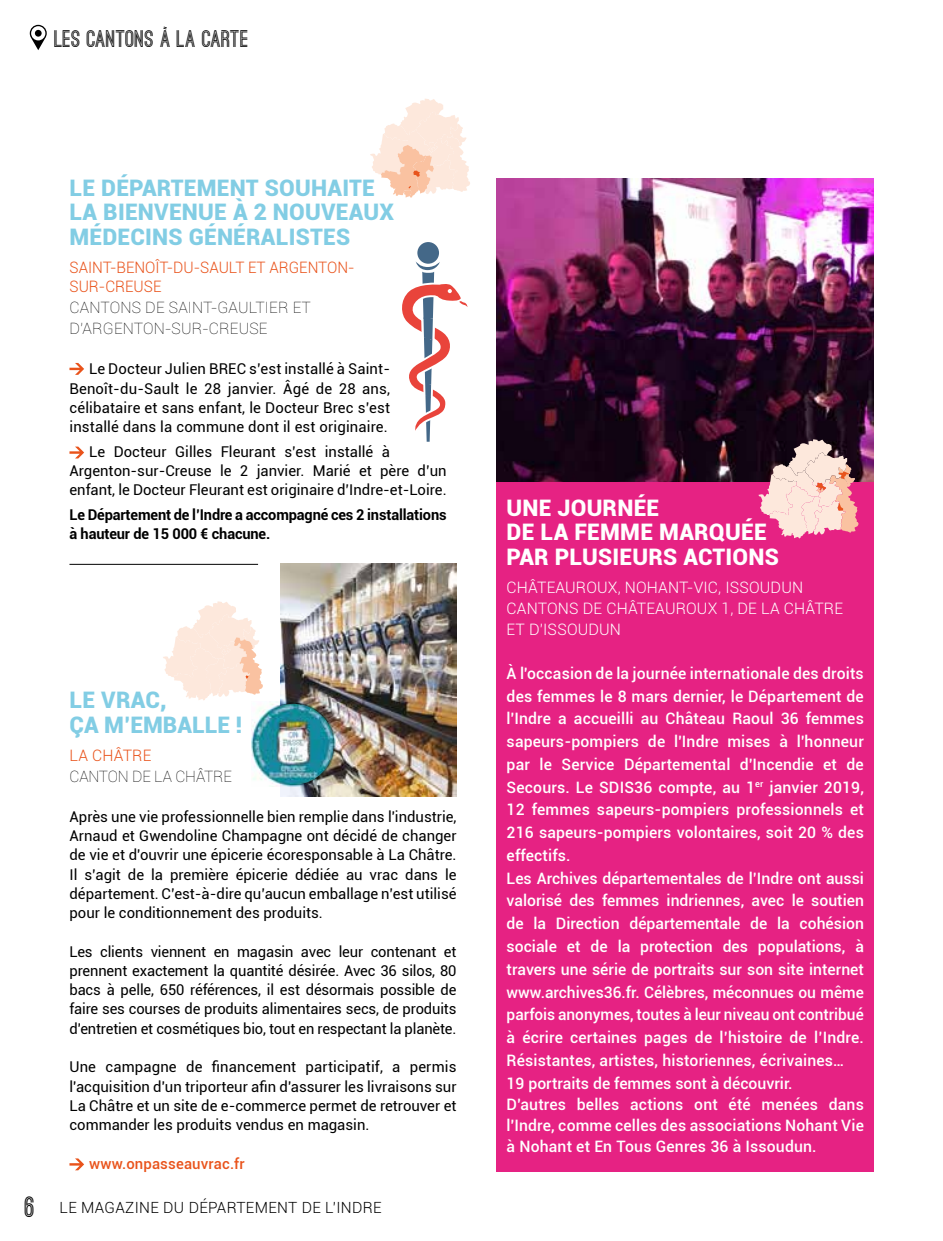
<style>
.page{position:relative;width:943px;height:1241px;background:#fff}
.page>*{position:absolute;margin:0;border:0;box-sizing:border-box;transform-origin:0 0}
.t1{font:900 22.75px/24.5px "Roboto";letter-spacing:.01em;color:#82cde4}
.t2{font:900 22.75px/24.5px "Roboto";letter-spacing:.01em;color:#fff}
.t3{font:700 22.75px "Ostrich Sans";letter-spacing:.01em;color:#000}
.t4{font:500 15.75px/22.8px "Roboto";letter-spacing:.01em;color:#fff}
.t5{font:300 15.75px/21px "Roboto";letter-spacing:.01em;color:#fff}
.t6{font:300 15.75px/19.2px "Roboto";color:#e9531b}
.t7{font:100 15.75px/21px "Roboto";letter-spacing:.01em;color:#000}
.t8{font:100 15.75px "Roboto";letter-spacing:-.01em;color:#000}
.t9{font:300 15.4px "Roboto";letter-spacing:.02em;color:#000}
.t10{font:14.88px/19.2px "Roboto";color:#000;text-align:justify}
.t11{font:700 14.88px/19.2px "Roboto";letter-spacing:-.01em;color:#000}
.t12{font:500 14.88px "Roboto";letter-spacing:.01em;color:#e9531b}
.s1{font-family:"Ostrich Sans";font-weight:700;font-size:28px}
</style>
<div class="page">
<img style="left:280px;top:563px;width:176px;height:233px">
<div style="left:496px;top:360px;width:377px;height:811px;background:#e62283"></div>
<svg style="left:30px;top:25px;width:17px;height:25px"></svg>
<div style="left:35px;top:30px;width:7px;height:7px;background:#000;border-radius:50%"></div>
<img style="left:496px;top:179px;width:377px;height:302px">
<svg style="left:69px;top:363px;width:15px;height:12px"></svg>
<svg style="left:69px;top:446px;width:15px;height:12px"></svg>
<svg style="left:69px;top:1158px;width:15px;height:12px"></svg>
<hr style="left:69px;top:564px;width:189px;height:1px;background:#000">
<div style="left:417px;top:242px;width:22px;height:22px;background:#446888;border-radius:50%"></div>
<svg style="left:402px;top:261px;width:65px;height:180px"></svg>
<svg style="left:370px;top:99px;width:100px;height:99px"></svg>
<svg style="left:163px;top:601px;width:100px;height:99px"></svg>
<img style="left:251px;top:701px;width:84px;height:85px">
<svg style="left:758px;top:439px;width:100px;height:99px"></svg>
<h1 class="t3" style="left:55px;top:30px;width:196px">LES CANTONS A LA CARTE</h1>
<h1 class="t1" style="left:69px;top:174px;width:326px">LE DÉPARTEMENT SOUHAITE<br>LA BIENVENUE À 2 NOUVEAUX<br>MÉDECINS GÉNÉRALISTES</h1>
<p class="t6" style="left:69px;top:257px;width:287px">SAINT-BENOÎT-DU-SAULT ET ARGENTON-<br>SUR-CREUSE</p>
<p class="t7" style="left:69px;top:296px;width:243px">CANTONS DE SAINT-GAULTIER ET<br>D'ARGENTON-SUR-CREUSE</p>
<p class="t10" style="left:69px;top:359px;width:322px;text-indent:20px">Le Docteur Julien BREC s’est installé à Saint-Benoît-du-Sault le 28 janvier. Âgé de 28 ans, célibataire et sans enfant, le Docteur Brec s’est installé dans la commune dont il est originaire.</p>
<p class="t10" style="left:69px;top:441px;width:378px;text-align:left;text-indent:20px">Le Docteur Gilles Fleurant s’est installé à<br>Argenton-sur-Creuse le 2 janvier. Marié et père d’un enfant, le Docteur Fleurant est originaire d’Indre-et-Loire.</p>
<p class="t11" style="left:69px;top:504px;width:378px">Le Département de l’Indre a accompagné ces 2 installations à hauteur de 15 000 € chacune.</p>
<h1 class="t1" style="left:69px;top:686px;width:174px">LE VRAC,<br>ÇA M’EMBALLE !</h1>
<p class="t6" style="left:69px;top:744px;width:83px">LA CHÂTRE</p>
<p class="t8" style="left:69px;top:765px;width:164px">CANTON DE LA CHÂTRE</p>
<p class="t10" style="left:69px;top:806px;width:388px">Après une vie professionnelle bien remplie dans l'industrie, Arnaud et Gwendoline Champagne ont décidé de changer de vie et d'ouvrir une épicerie écoresponsable à La Châtre.<br>Il s’agit de la première épicerie dédiée au vrac dans le département. C’est-à-dire qu’aucun emballage n’est utilisé pour le conditionnement des produits.</p>
<p class="t10" style="left:69px;top:941px;width:388px">Les clients viennent en magasin avec leur contenant et prennent exactement la quantité désirée. Avec 36 silos, 80 bacs à pelle, 650 références, il est désormais possible de faire ses courses de produits alimentaires secs, de produits d'entretien et cosmétiques bio, tout en respectant la planète.</p>
<p class="t10" style="left:69px;top:1056px;width:388px">Une campagne de financement participatif, a permis l'acquisition d'un triporteur afin d'assurer les livraisons sur La Châtre et un site de e-commerce permet de retrouver et commander les produits vendus en magasin.</p>
<p class="t12" style="left:89px;top:1152px;width:157px">www.onpasseauvrac.fr</p>
<p class="t9" style="left:25px;top:1196px;width:358px"><span class="s1">6</span> LE MAGAZINE DU DÉPARTEMENT DE L'INDRE</p>
<h1 class="t2" style="left:506px;top:494px;width:274px">UNE JOURNÉE<br>DE LA FEMME MARQUÉE<br>PAR PLUSIEURS ACTIONS</h1>
<p class="t5" style="left:506px;top:576px;width:338px">CHÂTEAUROUX, NOHANT-VIC, ISSOUDUN<br>CANTONS DE CHÂTEAUROUX 1, DE LA CHÂTRE<br>ET D'ISSOUDUN</p>
<p class="t4" style="left:506px;top:661px;width:359px">À l'occasion de la journée internationale des droits des femmes le 8 mars dernier, le Département de l'Indre a accueilli au Château Raoul 36 femmes sapeurs-pompiers de l'Indre mises à l'honneur par le Service Départemental d'Incendie et de Secours. Le SDIS36 compte, au 1<sup>er</sup> janvier 2019, 12 femmes sapeurs-pompiers professionnels et 216 sapeurs-pompiers volontaires, soit 20 % des effectifs.<br>Les Archives départementales de l’Indre ont aussi valorisé des femmes indriennes, avec le soutien de la Direction départementale de la cohésion sociale et de la protection des populations, à travers une série de portraits sur son site internet www.archives36.fr. Célèbres, méconnues ou même parfois anonymes, toutes à leur niveau ont contribué à écrire certaines pages de l’histoire de l’Indre.<br>Résistantes, artistes, historiennes, écrivaines… 19 portraits de femmes sont à découvrir.</p>
<p class="t4" style="left:506px;top:1092px;width:359px;line-height:21px;text-align:justify">D'autres belles actions ont été menées dans l'Indre, comme celles des associations Nohant Vie à Nohant et En Tous Genres 36 à Issoudun.</p>
</div>
